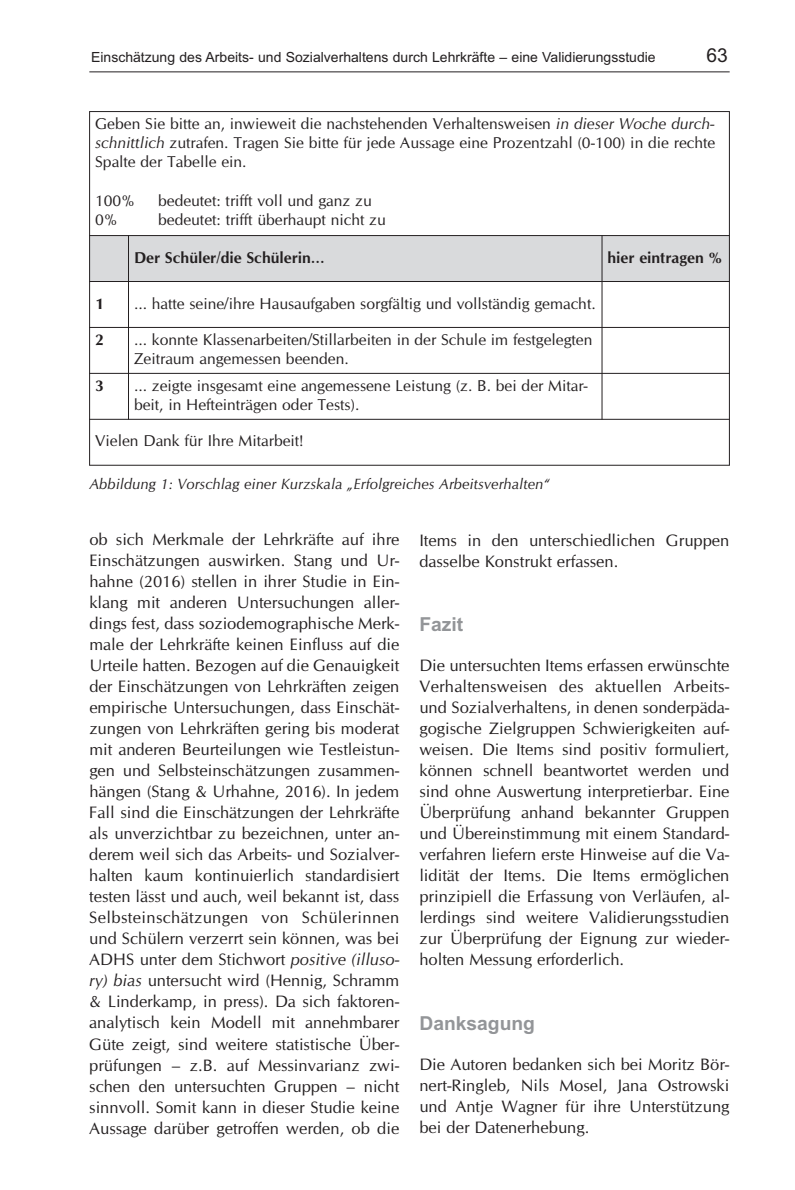
<style>
.page{position:relative;width:795px;height:1190px;background:#fff}
.page>*{position:absolute;margin:0;border:0;box-sizing:border-box;transform-origin:0 0}
.t1{font:700 19.25px "Arial";color:#939598}
.t2{font:19.25px "Arial";color:#231f20}
.t3{font:16.62px/21px "CG Omega";color:#231f20;text-align:justify}
.t4{font:15.75px/19.2px "CG Omega";color:#231f20}
.t5{font:700 15.75px "CG Omega";color:#231f20}
.t6{font:italic 14.88px "CG Omega";color:#231f20}
.t7{font:14px "Arial";color:#231f20}
.s1{font-style:italic}
</style>
<div class="page">
<hr style="left:89px;top:72px;width:640px;height:1px;background:#231f20">
<div style="left:89px;top:236px;width:513px;height:46px;background:#d9dadc"></div>
<div style="left:602px;top:236px;width:127px;height:46px;background:#d9dadc"></div>
<hr style="left:89px;top:111px;width:1px;height:355px;background:#231f20">
<hr style="left:128px;top:235px;width:1px;height:185px;background:#231f20">
<hr style="left:601px;top:235px;width:1px;height:185px;background:#231f20">
<hr style="left:729px;top:111px;width:1px;height:355px;background:#231f20">
<hr style="left:89px;top:111px;width:640px;height:1px;background:#231f20">
<hr style="left:89px;top:235px;width:640px;height:1px;background:#231f20">
<hr style="left:89px;top:281px;width:640px;height:1px;background:#231f20">
<hr style="left:89px;top:327px;width:640px;height:1px;background:#231f20">
<hr style="left:89px;top:373px;width:640px;height:1px;background:#231f20">
<hr style="left:89px;top:419px;width:640px;height:1px;background:#231f20">
<hr style="left:89px;top:465px;width:640px;height:1px;background:#231f20">
<p class="t7" style="left:91px;top:52px;width:566px">Einschätzung des Arbeits- und Sozialverhaltens durch Lehrkräfte – eine Validierungsstudie</p>
<p class="t2" style="left:706px;top:49px;width:23px">63</p>
<p class="t4" style="left:95px;top:115px;width:621px;text-align:justify">Geben Sie bitte an, inwieweit die nachstehenden Verhaltensweisen <span class="s1">in dieser Woche durch&shy;schnittlich</span> zutrafen. Tragen Sie bitte für jede Aussage eine Prozentzahl (0-100) in die rechte Spalte der Tabelle ein.</p>
<p class="t4" style="left:95px;top:192px;width:42px">100%</p>
<p class="t4" style="left:158px;top:192px;width:215px">bedeutet: trifft voll und ganz zu</p>
<p class="t4" style="left:95px;top:211px;width:24px">0%</p>
<p class="t4" style="left:158px;top:211px;width:229px">bedeutet: trifft überhaupt nicht zu</p>
<p class="t5" style="left:134px;top:251px;width:192px">Der Schüler/die Schülerin…</p>
<p class="t5" style="left:607px;top:251px;width:116px">hier eintragen %</p>
<p class="t5" style="left:95px;top:297px;width:10px">1</p>
<p class="t4" style="left:134px;top:295px;width:463px">... hatte seine/ihre Hausaufgaben sorgfältig und vollständig gemacht.</p>
<p class="t5" style="left:95px;top:333px;width:10px">2</p>
<p class="t4" style="left:134px;top:331px;width:460px">... konnte Klassenarbeiten/Stillarbeiten in der Schule im festgelegten<br>Zeitraum angemessen beenden.</p>
<p class="t5" style="left:95px;top:379px;width:10px">3</p>
<p class="t4" style="left:134px;top:377px;width:455px">... zeigte insgesamt eine angemessene Leistung (z. B. bei der Mitar&shy;beit, in Hefteinträgen oder Tests).</p>
<p class="t4" style="left:95px;top:433px;width:210px">Vielen Dank für Ihre Mitarbeit!</p>
<p class="t6" style="left:89px;top:478px;width:462px">Abbildung 1: Vorschlag einer Kurzskala „Erfolgreiches Arbeitsverhalten“</p>
<p class="t3" style="left:89px;top:530px;width:312px">ob sich Merkmale der Lehrkräfte auf ihre Einschätzungen auswirken. Stang und Ur&shy;hahne (2016) stellen in ihrer Studie in Ein&shy;klang mit anderen Untersuchungen aller&shy;dings fest, dass soziodemographische Merk&shy;male der Lehrkräfte keinen Einfluss auf die Urteile hatten. Bezogen auf die Genauigkeit der Einschätzungen von Lehrkräften zeigen empirische Untersuchungen, dass Einschät&shy;zungen von Lehrkräften gering bis moderat mit anderen Beurteilungen wie Testleistun&shy;gen und Selbsteinschätzungen zusammen&shy;hängen (Stang &amp; Urhahne, 2016). In jedem Fall sind die Einschätzungen der Lehrkräfte als unverzichtbar zu bezeichnen, unter an&shy;derem weil sich das Arbeits- und Sozialver&shy;halten kaum kontinuierlich standardisiert testen lässt und auch, weil bekannt ist, dass Selbsteinschätzungen von Schülerinnen und Schülern verzerrt sein können, was bei ADHS unter dem Stichwort <span class="s1">positive (illuso&shy;ry) bias</span> untersucht wird (Hennig, Schramm &amp; Linderkamp, in press). Da sich faktoren&shy;analytisch kein Modell mit annehmbarer Güte zeigt, sind weitere statistische Über&shy;prüfungen – z.B. auf Messinvarianz zwi&shy;schen den untersuchten Gruppen – nicht sinnvoll. Somit kann in dieser Studie keine Aussage darüber getroffen werden, ob die</p>
<p class="t3" style="left:419px;top:531px;width:311px">Items in den unterschiedlichen Gruppen dasselbe Konstrukt erfassen.</p>
<p class="t1" style="left:419px;top:617px;width:45px">Fazit</p>
<p class="t3" style="left:419px;top:656px;width:311px">Die untersuchten Items erfassen erwünschte Verhaltensweisen des aktuellen Arbeits&shy;und Sozialverhaltens, in denen sonderpäda&shy;gogische Zielgruppen Schwierigkeiten auf&shy;weisen. Die Items sind positiv formuliert, können schnell beantwortet werden und sind ohne Auswertung interpretierbar. Eine Überprüfung anhand bekannter Gruppen und Übereinstimmung mit einem Standard&shy;verfahren liefern erste Hinweise auf die Va&shy;lidität der Items. Die Items ermöglichen prinzipiell die Erfassung von Verläufen, al&shy;lerdings sind weitere Validierungsstudien zur Überprüfung der Eignung zur wieder&shy;holten Messung erforderlich.</p>
<p class="t1" style="left:419px;top:1016px;width:117px">Danksagung</p>
<p class="t3" style="left:419px;top:1055px;width:311px">Die Autoren bedanken sich bei Moritz Bör&shy;nert-Ringleb, Nils Mosel, Jana Ostrowski und Antje Wagner für ihre Unterstützung bei der Datenerhebung.</p>
</div>
